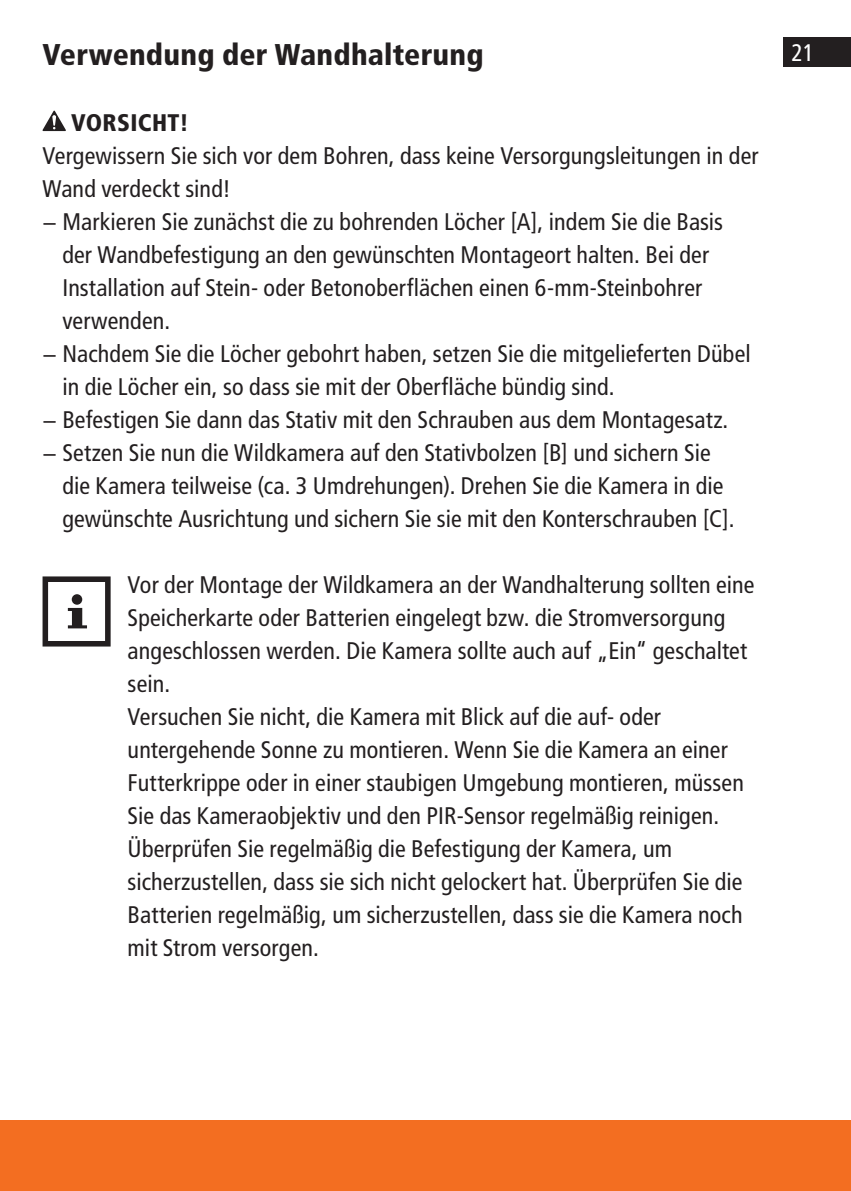
<style>
.page{position:relative;width:851px;height:1191px;background:#fff}
.page>*{position:absolute;margin:0;border:0;box-sizing:border-box;transform-origin:0 0}
.Fließtext{font:900 condensed 30px "Frutiger LT";letter-spacing:.005em;color:#231f20}
.Fließtext-2{font:condensed 24px/33px "Frutiger LT";letter-spacing:.005em;color:#231f20}
.Fließtext-3{font:900 condensed 24px "Frutiger LT";letter-spacing:.015em;color:#231f20}
.t1{font:condensed 24px "Frutiger LT";color:#fff}
</style>
<div class="page">
<div style="left:782px;top:37px;width:68px;height:30px;background:#231f20"></div>
<div style="left:0;top:1120px;width:850px;height:71px;background:#f36e21"></div>
<svg style="left:43px;top:110px;width:23px;height:21px"></svg>
<div style="left:43px;top:576px;width:68px;height:70px;border:6px solid #231f20"></div>
<div style="left:72px;top:594px;width:10px;height:10px;background:#231f20;border-radius:50%"></div>
<svg style="left:68px;top:608px;width:19px;height:20px"></svg>
<p class="Fließtext" style="left:43px;top:37px;width:442px">Verwendung der Wandhalterung</p>
<p class="t1" style="left:791px;top:38px;width:25px">21</p>
<p class="Fließtext-3" style="left:71px;top:108px;width:119px">VORSICHT!</p>
<p class="Fließtext-2" style="left:43px;top:139px;width:717px">Vergewissern Sie sich vor dem Bohren, dass keine Versorgungsleitungen in der<br>Wand verdeckt sind!</p>
<p class="Fließtext-2" style="left:62px;top:205px;width:662px;text-indent:-20px">− Markieren Sie zunächst die zu bohrenden Löcher [A], indem Sie die Basis der Wandbefestigung an den gewünschten Montageort halten. Bei der Installation auf Stein- oder Betonoberflächen einen 6-mm-Steinbohrer verwenden.</p>
<p class="Fließtext-2" style="left:62px;top:337px;width:689px;text-indent:-20px">− Nachdem Sie die Löcher gebohrt haben, setzen Sie die mitgelieferten Dübel in die Löcher ein, so dass sie mit der Oberfläche bündig sind.</p>
<p class="Fließtext-2" style="left:43px;top:403px;width:683px">− Befestigen Sie dann das Stativ mit den Schrauben aus dem Montagesatz.</p>
<p class="Fließtext-2" style="left:62px;top:436px;width:670px;text-indent:-20px">− Setzen Sie nun die Wildkamera auf den Stativbolzen [B] und sichern Sie die Kamera teilweise (ca. 3 Umdrehungen). Drehen Sie die Kamera in die gewünschte Ausrichtung und sichern Sie sie mit den Konterschrauben [C].</p>
<p class="Fließtext-2" style="left:128px;top:568px;width:628px">Vor der Montage der Wildkamera an der Wandhalterung sollten eine Speicherkarte oder Batterien eingelegt bzw. die Stromversorgung angeschlossen werden. Die Kamera sollte auch auf „Ein“ geschaltet sein.</p>
<p class="Fließtext-2" style="left:128px;top:700px;width:617px">Versuchen Sie nicht, die Kamera mit Blick auf die auf- oder untergehende Sonne zu montieren. Wenn Sie die Kamera an einer Futterkrippe oder in einer staubigen Umgebung montieren, müssen Sie das Kameraobjektiv und den PIR-Sensor regelmäßig reinigen.</p>
<p class="Fließtext-2" style="left:128px;top:832px;width:616px">Überprüfen Sie regelmäßig die Befestigung der Kamera, um sicherzustellen, dass sie sich nicht gelockert hat. Überprüfen Sie die Batterien regelmäßig, um sicherzustellen, dass sie die Kamera noch mit Strom versorgen.</p>
</div>
